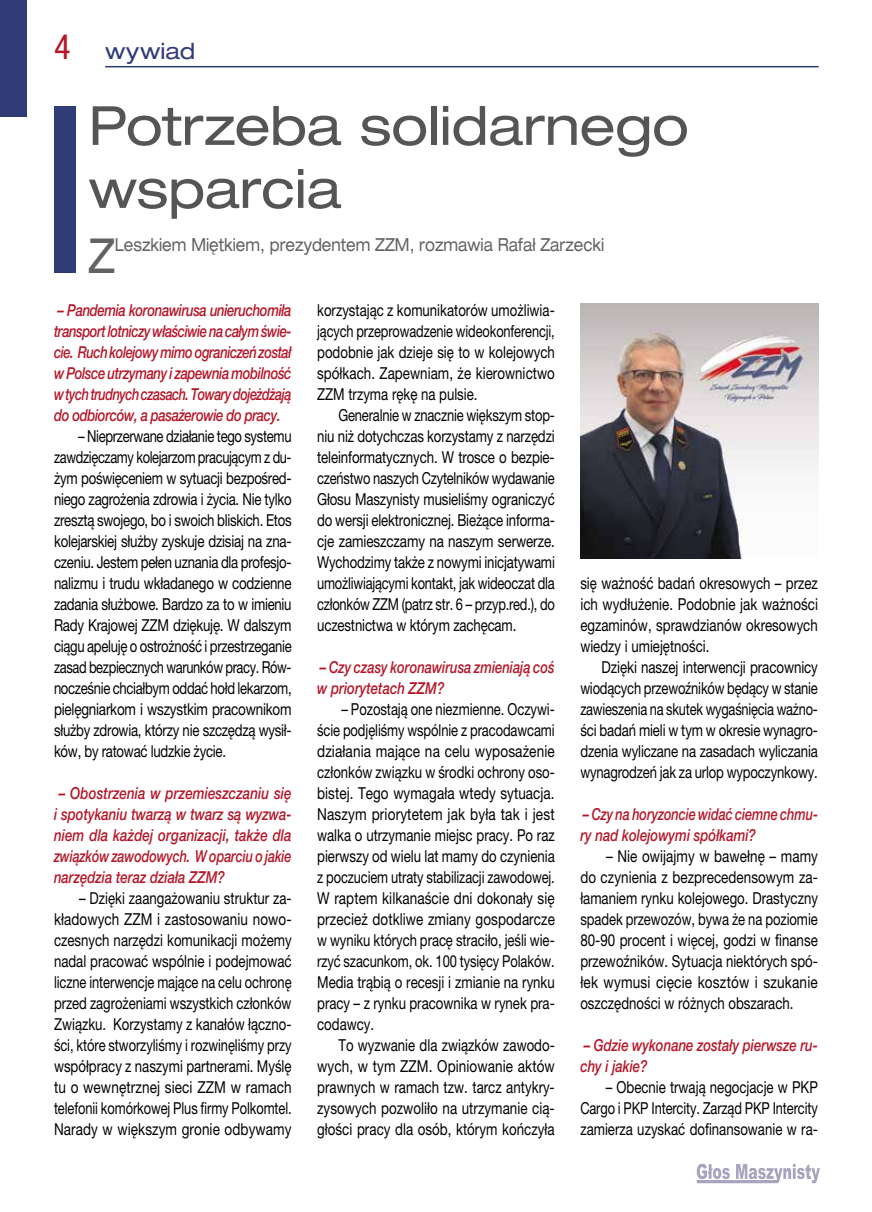
<style>
.page{position:relative;width:872px;height:1212px;background:#fff}
.page>*{position:absolute;margin:0;border:0;box-sizing:border-box;transform-origin:0 0}
.t1{font:expanded 54px/63px "Helvetica Neue LT Pro";letter-spacing:-.005em;color:#555}
.t2{font:expanded 48.3px "Helvetica Neue LT Pro";color:#636363;scale:.8 1}
.t3{font:expanded 22.5px "Helvetica Neue LT Pro";color:#303c78}
.t4{font:expanded 18px "Helvetica Neue LT Pro";color:#636363;scale:.8 1}
.t5{font:16.5px/21px "Helvetica Neue LT Pro";color:#000;text-align:justify;scale:.79 1}
.t6{font:16.5px/21px "Helvetica Neue LT Pro";color:#000;text-align:justify;scale:.8 1}
.t7{font:16.5px/21px "Helvetica Neue LT Pro";color:#000;text-align:justify;scale:.81 1}
.t8{font:italic 500 16.5px/21px "Helvetica Neue LT Pro";color:#b51729;text-align:justify;scale:.8 1}
.t9{font:italic 500 16.5px/21px "Helvetica Neue LT Pro";color:#b51729;text-align:justify;scale:.81 1}
.t10{font:italic 500 16.5px/21px "Helvetica Neue LT Pro";color:#b51729;scale:.78 1}
.t11{font:italic 500 16.5px/21px "Helvetica Neue LT Pro";color:#b51729;scale:.79 1}
.s1{font-stretch:condensed;font-size:34.5px;color:#b51729}
</style>
<div class="page">
<svg style="left:696px;top:1164px;width:124px;height:19px"></svg>
<div style="left:0;top:0;width:27px;height:117px;background:#303c78"></div>
<hr style="left:105px;top:66px;width:713px;height:1px;background:#303c78">
<div style="left:54px;top:106px;width:22px;height:167px;background:#303c78"></div>
<img style="left:580px;top:303px;width:238px;height:255px">
<h3 class="t3" style="left:54px;top:37px;width:143px"><span class="s1">4</span> wywiad</h3>
<h1 class="t1" style="left:88px;top:93px;width:602px">Potrzeba solidarnego wsparcia</h1>
<h2 class="t2" style="left:88px;top:225px;width:35px">Z</h2>
<p class="t4" style="left:115px;top:233px;width:613px">Leszkiem Miętkiem, prezydentem ZZM, rozmawia Rafał Zarzecki</p>
<p class="t8" style="left:54px;top:300px;width:298px">– Pandemia koronawirusa unieruchomiła transport lotniczy właściwie na całym świe&shy;cie. Ruch kolejowy mimo ograniczeń został w Polsce utrzymany i zapewnia mobilność w tych trudnych czasach. Towary dojeżdżają do odbiorców, a pasażerowie do pracy.</p>
<p class="t5" style="left:54px;top:426px;width:302px;text-indent:24px">– Nieprzerwane działanie tego systemu zawdzięczamy kolejarzom pracującym z du&shy;żym poświęceniem w sytuacji bezpośred&shy;niego zagrożenia zdrowia i życia. Nie tylko zresztą swojego, bo i swoich bliskich. Etos kolejarskiej służby zyskuje dzisiaj na zna&shy;czeniu. Jestem pełen uznania dla profesjo&shy;nalizmu i trudu wkładanego w codzienne zadania służbowe. Bardzo za to w imieniu Rady Krajowej ZZM dziękuję. W dalszym ciągu apeluję o ostrożność i przestrzeganie zasad bezpiecznych warunków pracy. Rów&shy;nocześnie chciałbym oddać hołd lekarzom, pielęgniarkom i wszystkim pracownikom służby zdrowia, którzy nie szczędzą wysił&shy;ków, by ratować ludzkie życie.</p>
<p class="t9" style="left:54px;top:783px;width:295px">– Obostrzenia w przemieszczaniu się i spotykaniu twarzą w twarz są wyzwa&shy;niem dla każdej organizacji, także dla związków zawodowych. W oparciu o jakie narzędzia teraz działa ZZM?</p>
<p class="t6" style="left:54px;top:888px;width:299px;text-indent:25px">– Dzięki zaangażowaniu struktur za&shy;kładowych ZZM i zastosowaniu nowo&shy;czesnych narzędzi komunikacji możemy nadal pracować wspólnie i podejmować liczne interwencje mające na celu ochronę przed zagrożeniami wszystkich członków Związku. Korzystamy z kanałów łączno&shy;ści, które stworzyliśmy i rozwinęliśmy przy współpracy z naszymi partnerami. Myślę tu o wewnętrznej sieci ZZM w ramach telefonii komórkowej Plus firmy Polkomtel.<br>Narady w większym gronie odbywamy</p>
<p class="t6" style="left:317px;top:300px;width:299px">korzystając z komunikatorów umożliwia&shy;jących przeprowadzenie wideokonferencji, podobnie jak dzieje się to w kolejowych spółkach. Zapewniam, że kierownictwo ZZM trzyma rękę na pulsie.</p>
<p class="t5" style="left:317px;top:405px;width:302px;text-indent:21px">Generalnie w znacznie większym stop&shy;niu niż dotychczas korzystamy z narzędzi teleinformatycznych. W trosce o bezpie&shy;czeństwo naszych Czytelników wydawanie Głosu Maszynisty musieliśmy ograniczyć do wersji elektronicznej. Bieżące informa&shy;cje zamieszczamy na naszym serwerze.<br>Wychodzimy także z nowymi inicjatywami umożliwiającymi kontakt, jak wideoczat dla członków ZZM (patrz str. 6 – przyp.red.), do uczestnictwa w którym zachęcam.</p>
<p class="t11" style="left:317px;top:657px;width:302px">– Czy czasy koronawirusa zmieniają coś w priorytetach ZZM?</p>
<p class="t5" style="left:317px;top:699px;width:302px;text-indent:24px">– Pozostają one niezmienne. Oczywi&shy;ście podjęliśmy wspólnie z pracodawcami działania mające na celu wyposażenie członków związku w środki ochrony oso&shy;bistej. Tego wymagała wtedy sytuacja.<br>Naszym priorytetem jak była tak i jest walka o utrzymanie miejsc pracy. Po raz pierwszy od wielu lat mamy do czynienia z poczuciem utraty stabilizacji zawodowej.<br>W raptem kilkanaście dni dokonały się przecież dotkliwe zmiany gospodarcze w wyniku których pracę straciło, jeśli wie&shy;rzyć szacunkom, ok. 100 tysięcy Polaków.<br>Media trąbią o recesji i zmianie na rynku pracy – z rynku pracownika w rynek pra&shy;codawcy.</p>
<p class="t6" style="left:317px;top:1035px;width:299px;text-indent:21px">To wyzwanie dla związków zawodo&shy;wych, w tym ZZM. Opiniowanie aktów prawnych w ramach tzw. tarcz antykry&shy;zysowych pozwoliło na utrzymanie cią&shy;głości pracy dla osób, którym kończyła</p>
<p class="t6" style="left:580px;top:573px;width:299px">się ważność badań okresowych – przez ich wydłużenie. Podobnie jak ważności egzaminów, sprawdzianów okresowych wiedzy i umiejętności.</p>
<p class="t7" style="left:580px;top:657px;width:295px;text-indent:21px">Dzięki naszej interwencji pracownicy wiodących przewoźników będący w stanie zawieszenia na skutek wygaśnięcia ważno&shy;ści badań mieli w tym w okresie wynagro&shy;dzenia wyliczane na zasadach wyliczania wynagrodzeń jak za urlop wypoczynkowy.</p>
<p class="t10" style="left:580px;top:804px;width:306px">– Czy na horyzoncie widać ciemne chmu&shy;ry nad kolejowymi spółkami?</p>
<p class="t7" style="left:580px;top:846px;width:295px;text-indent:26px">– Nie owijajmy w bawełnę – mamy do czynienia z bezprecedensowym za&shy;łamaniem rynku kolejowego. Drastyczny spadek przewozów, bywa że na poziomie 80-90 procent i więcej, godzi w finanse przewoźników. Sytuacja niektórych spó&shy;łek wymusi cięcie kosztów i szukanie oszczędności w różnych obszarach.</p>
<p class="t8" style="left:580px;top:1035px;width:298px">– Gdzie wykonane zostały pierwsze ru&shy;chy i jakie?</p>
<p class="t6" style="left:580px;top:1077px;width:298px;text-indent:25px">– Obecnie trwają negocjacje w PKP Cargo i PKP Intercity. Zarząd PKP Intercity zamierza uzyskać dofinansowanie w ra-</p>
</div>
